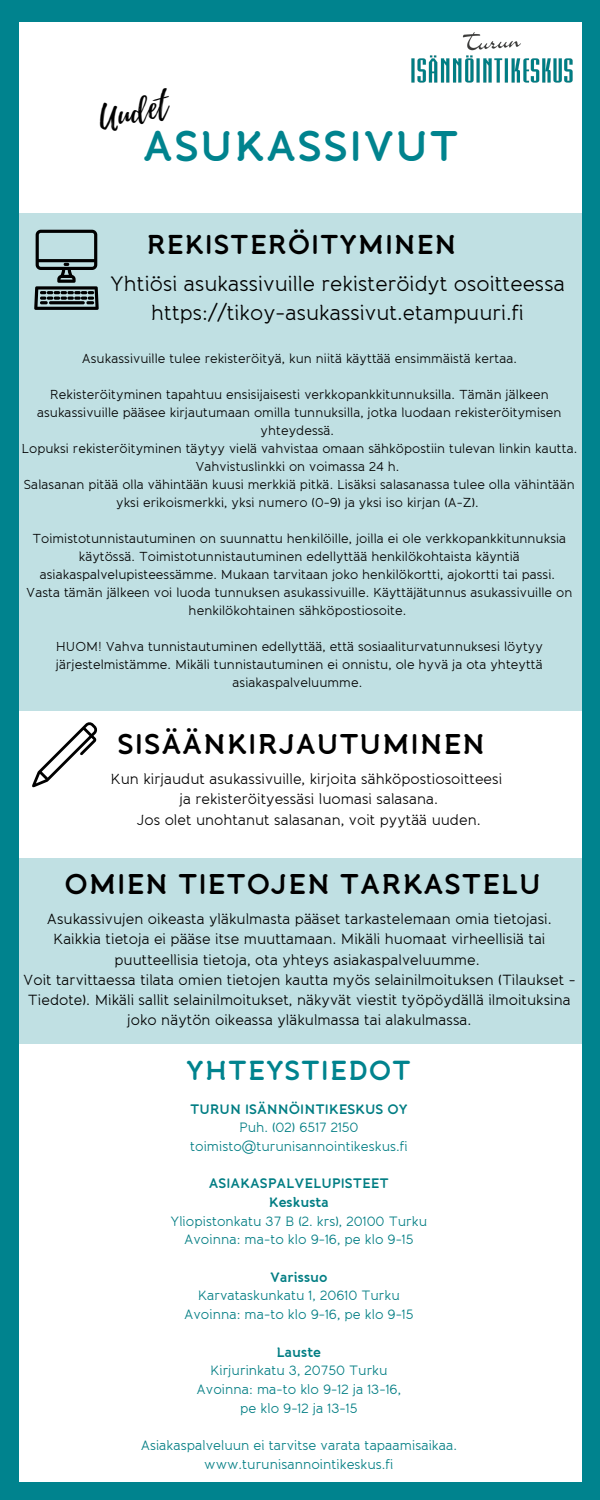
<style>
.page{position:relative;width:600px;height:1500px;background:#00838e}
.page>*{position:absolute;margin:0;border:0;box-sizing:border-box;transform-origin:0 0}
.t1{font:700 42px "Banda";letter-spacing:.03em;color:#00838e}
.t2{font:33.4px "Playlist Script";color:#000}
.t3{font:700 28px "Banda";letter-spacing:.03em;color:#000}
.t4{font:700 27px "Banda";letter-spacing:.03em;color:#00838e}
.t5{font:700 26.8px "Banda";letter-spacing:.03em;color:#000}
.t6{font:20.9px/29.2px "Banda";color:#000;text-align:center}
.t7{font:14.7px/20.2px "Banda";color:#000;text-align:center}
.t8{font:700 14px "Banda";color:#000}
.t9{font:13.5px/18.7px "Banda";color:#007d83;text-align:center}
.t10{font:700 13.5px/18.7px "Banda";color:#007d83;text-align:center}
.t11{font:13px/18px "Banda";color:#000;text-align:center}
</style>
<div class="page">
<div style="left:19px;top:22px;width:562px;height:1460px;background:#fff"></div>
<div style="left:18px;top:213px;width:571px;height:498px;background:#c0e0e3"></div>
<svg style="left:34px;top:230px;width:65px;height:80px"></svg>
<svg style="left:32px;top:722px;width:65px;height:66px"></svg>
<img style="left:411px;top:22px;width:171px;height:76px">
<div style="left:18px;top:858px;width:565px;height:186px;background:#c0e0e3"></div>
<h2 class="t2" style="left:94px;top:96px;width:72px;rotate:-13deg">Uudet</h2>
<h1 class="t1" style="left:143px;top:121px;width:317px">ASUKASSIVUT</h1>
<h3 class="t5" style="left:146px;top:228px;width:312px">REKISTERÖITYMINEN</h3>
<h3 class="t6" style="left:110px;top:269px;width:456px">Yhtiösi asukassivuille rekisteröidyt osoitteessa https://tikoy-asukassivut.etampuuri.fi</h3>
<p class="t11" style="left:82px;top:349px;width:437px">Asukassivuille tulee rekisteröityä, kun niitä käyttää ensimmäistä kertaa.</p>
<p class="t11" style="left:21px;top:385px;width:557px">Rekisteröityminen tapahtuu ensisijaisesti verkkopankkitunnuksilla. Tämän jälkeen asukassivuille pääsee kirjautumaan omilla tunnuksilla, jotka luodaan rekisteröitymisen yhteydessä.<br>Lopuksi rekisteröityminen täytyy vielä vahvistaa omaan sähköpostiin tulevan linkin kautta.<br>Vahvistuslinkki on voimassa 24 h.<br>Salasanan pitää olla vähintään kuusi merkkiä pitkä. Lisäksi salasanassa tulee olla vähintään yksi erikoismerkki, yksi numero (0-9) ja yksi iso kirjan (A-Z).</p>
<p class="t11" style="left:26px;top:529px;width:548px">Toimistotunnistautuminen on suunnattu henkilöille, joilla ei ole verkkopankkitunnuksia käytössä. Toimistotunnistautuminen edellyttää henkilökohtaista käyntiä asiakaspalvelupisteessämme. Mukaan tarvitaan joko henkilökortti, ajokortti tai passi.<br>Vasta tämän jälkeen voi luoda tunnuksen asukassivuille. Käyttäjätunnus asukassivuille on henkilökohtainen sähköpostiosoite.</p>
<p class="t11" style="left:56px;top:637px;width:489px">HUOM! Vahva tunnistautuminen edellyttää, että sosiaaliturvatunnuksesi löytyy järjestelmistämme. Mikäli tunnistautuminen ei onnistu, ole hyvä ja ota yhteyttä asiakaspalveluumme.</p>
<h3 class="t3" style="left:118px;top:727px;width:369px">SISÄÄNKIRJAUTUMINEN</h3>
<p class="t7" style="left:111px;top:769px;width:393px">Kun kirjaudut asukassivuille, kirjoita sähköpostiosoitteesi ja rekisteröityessäsi luomasi salasana.<br>Jos olet unohtanut salasanan, voit pyytää uuden.</p>
<h3 class="t3" style="left:64px;top:867px;width:478px">OMIEN TIETOJEN TARKASTELU</h3>
<p class="t7" style="left:23px;top:909px;width:554px">Asukassivujen oikeasta yläkulmasta pääset tarkastelemaan omia tietojasi.<br>Kaikkia tietoja ei pääse itse muuttamaan. Mikäli huomaat virheellisiä tai puutteellisia tietoja, ota yhteys asiakaspalveluumme.<br>Voit tarvittaessa tilata omien tietojen kautta myös selainilmoituksen (Tilaukset - Tiedote). Mikäli sallit selainilmoitukset, näkyvät viestit työpöydällä ilmoituksina joko näytön oikeassa yläkulmassa tai alakulmassa.</p>
<p class="t8" style="left:184px;top:924px;width:230px">OMIEN TIETOJEN TARKASTELU</p>
<h3 class="t4" style="left:186px;top:1054px;width:226px">YHTEYSTIEDOT</h3>
<p class="t10" style="left:190px;top:1100px;width:219px">TURUN ISÄNNÖINTIKESKUS OY</p>
<p class="t9" style="left:190px;top:1118px;width:219px">Puh. (02) 6517 2150 toimisto@turunisannointikeskus.fi</p>
<p class="t10" style="left:209px;top:1174px;width:182px">ASIAKASPALVELUPISTEET<br>Keskusta</p>
<p class="t9" style="left:171px;top:1212px;width:258px">Yliopistonkatu 37 B (2. krs), 20100 Turku<br>Avoinna: ma-to klo 9-16, pe klo 9-15</p>
<p class="t10" style="left:270px;top:1268px;width:59px">Varissuo</p>
<p class="t9" style="left:184px;top:1286px;width:231px">Karvataskunkatu 1, 20610 Turku<br>Avoinna: ma-to klo 9-16, pe klo 9-15</p>
<p class="t10" style="left:277px;top:1342px;width:46px">Lauste</p>
<p class="t9" style="left:197px;top:1361px;width:206px">Kirjurinkatu 3, 20750 Turku<br>Avoinna: ma-to klo 9-12 ja 13-16, pe klo 9-12 ja 13-15</p>
<p class="t9" style="left:141px;top:1436px;width:318px">Asiakaspalveluun ei tarvitse varata tapaamisaikaa. www.turunisannointikeskus.fi</p>
</div>
